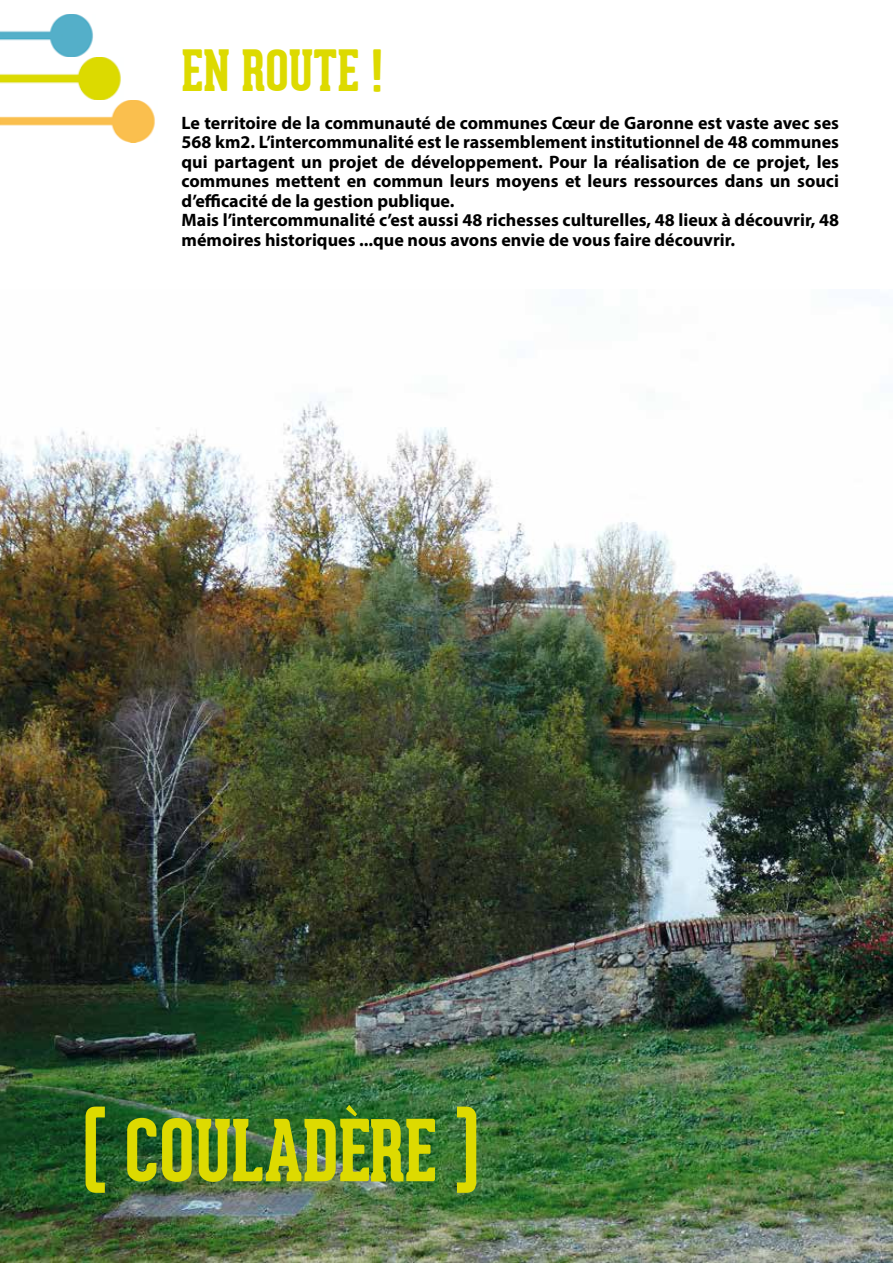
<style>
.page{position:relative;width:893px;height:1263px;background:#fff}
.page>*{position:absolute;margin:0;border:0;box-sizing:border-box;transform-origin:0 0}
.t1{font:800 83.4px "Geared Slab";letter-spacing:-.01em;color:#ddda00;scale:.89 1}
.t2{font:800 55.65px "Geared Slab";letter-spacing:-.01em;color:#ddda00;scale:.89 1}
.t3{font:700 18px/19.5px "Myriad Pro";color:#000}
</style>
<div class="page">
<img style="left:0;top:15px;width:93px;height:42px">
<img style="left:0;top:58px;width:121px;height:42px">
<img style="left:0;top:100px;width:155px;height:43px">
<img style="left:0;top:399px;width:893px;height:864px">
<h2 class="t2" style="left:182px;top:39px;width:228px">EN ROUTE !</h2>
<p class="t3" style="left:182px;top:112px;width:659px">Le territoire de la communauté de communes Cœur de Garonne est vaste avec ses 568 km2. L’intercommunalité est le rassemblement institutionnel de 48 communes qui partagent un projet de développement. Pour la réalisation de ce projet, les communes mettent en commun leurs moyens et leurs ressources dans un souci d’efficacité de la gestion publique.<br>Mais l’intercommunalité c’est aussi 48 richesses culturelles, 48 lieux à découvrir, 48 mémoires historiques ...que nous avons envie de vous faire découvrir.</p>
<h1 class="t1" style="left:83px;top:1103px;width:445px">( COULADÈRE )</h1>
</div>
